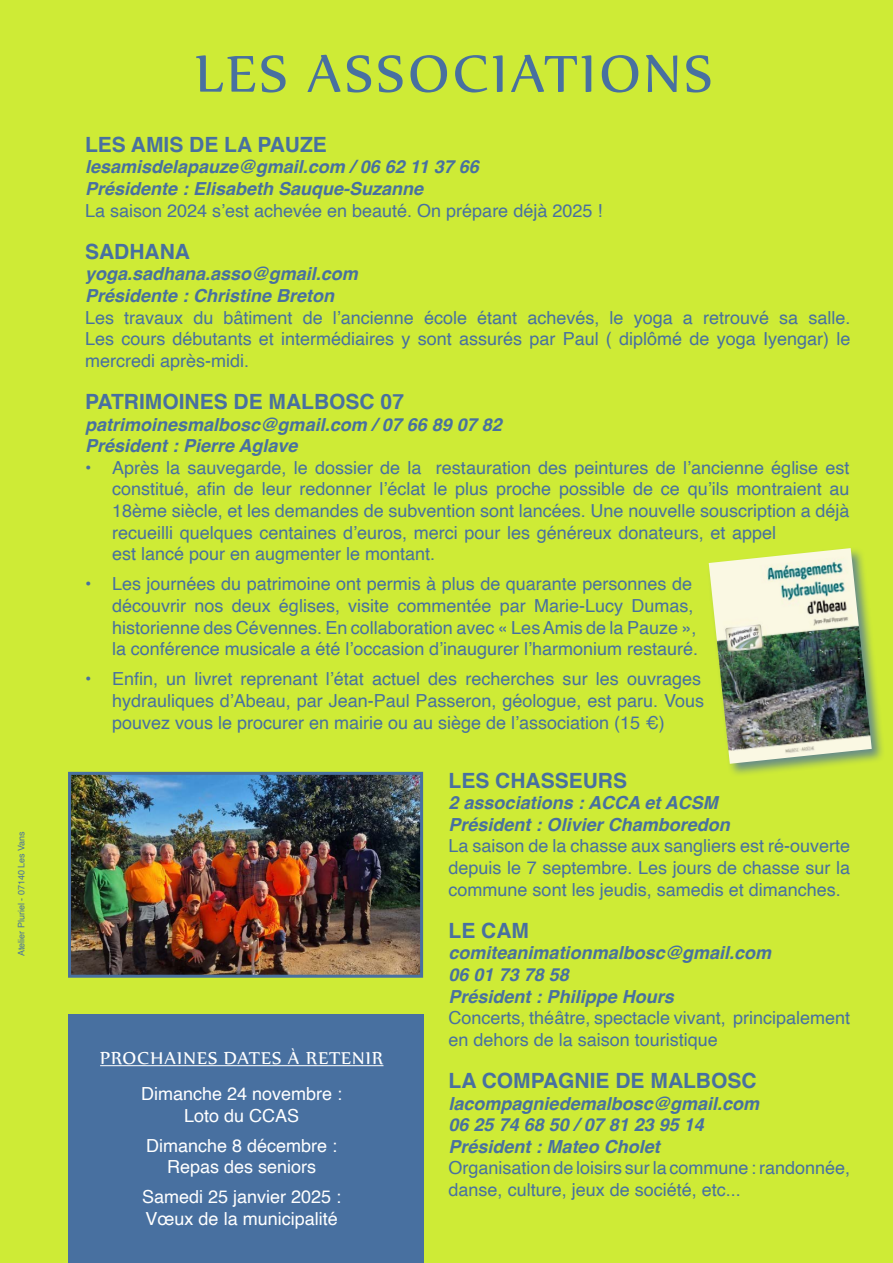
<style>
.page{position:relative;width:893px;height:1263px;background:#ceeb36}
.page>*{position:absolute;margin:0;border:0;box-sizing:border-box;transform-origin:0 0}
.t1{font:62.85px "Nyala";letter-spacing:.05em;color:#4870a0}
.t2{font:700 21px "Helvetica";color:#4870a0}
.t3{font:21px "Nyala";letter-spacing:.05em;color:#fff}
.t4{font:18px/21.6px "Helvetica";color:#4870a0}
.t5{font:italic 700 18px/21.6px "Helvetica";color:#4870a0}
.t6{font:18px/21.6px "Helvetica";color:#fff;text-align:center}
.t7{font:9px "Helvetica";color:#4870a0}
</style>
<div class="page">
<div style="left:68px;top:1014px;width:355px;height:249px;background:#4870a0"></div>
<img style="left:72px;top:776px;width:347px;height:198px">
<div style="left:68px;top:772px;width:355px;height:206px;border:3px solid #4870a0"></div>
<hr style="left:100px;top:1065px;width:283px;height:1px;background:#fff">
<div style="left:707px;top:547px;width:179px;height:230px;background:#4870a0;opacity:.75"></div>
<img style="left:709px;top:548px;width:163px;height:216px">
<p class="t7" style="left:14px;top:956px;width:127px;rotate:-90deg">Atelier Pluriel - 07140 Les Vans</p>
<h1 class="t1" style="left:195px;top:35px;width:519px">LES ASSOCIATIONS</h1>
<p class="t2" style="left:85px;top:127px;width:243px">LES AMIS DE LA PAUZE</p>
<p class="t5" style="left:85px;top:158px;width:395px">lesamisdelapauze@gmail.com / 06 62 11 37 66<br>Présidente : Elisabeth Sauque-Suzanne</p>
<p class="t4" style="left:85px;top:200px;width:519px">La saison 2024 s’est achevée en beauté. On prépare déjà 2025 !</p>
<p class="t2" style="left:85px;top:234px;width:106px">SADHANA</p>
<p class="t5" style="left:85px;top:265px;width:274px">yoga.sadhana.asso@gmail.com<br>Présidente : Christine Breton</p>
<p class="t4" style="left:85px;top:307px;width:767px;text-align:justify">Les travaux du bâtiment de l’ancienne école étant achevés, le yoga a retrouvé sa salle.<br>Les cours débutants et intermédiaires y sont assurés par Paul ( diplômé de yoga Iyengar) le mercredi après-midi.</p>
<p class="t2" style="left:85px;top:385px;width:320px">PATRIMOINES DE MALBOSC 07</p>
<p class="t5" style="left:85px;top:416px;width:418px">patrimoinesmalbosc@gmail.com / 07 66 89 07 82<br>Président : Pierre Aglave</p>
<p class="t4" style="left:112px;top:457px;width:739px;text-indent:-27px">• Après la sauvegarde, le dossier de la restauration des peintures de l’ancienne église est constitué, afin de leur redonner l’éclat le plus proche possible de ce qu’ils montraient au 18ème siècle, et les demandes de subvention sont lancées. Une nouvelle souscription a déjà recueilli quelques centaines d’euros, merci pour les généreux donateurs, et appel<br>est lancé pour en augmenter le montant.</p>
<p class="t4" style="left:112px;top:574px;width:587px;text-indent:-27px">• Les journées du patrimoine ont permis à plus de quarante personnes de découvrir nos deux églises, visite commentée par Marie-Lucy Dumas, historienne des Cévennes. En collaboration avec « Les Amis de la Pauze », la conférence musicale a été l’occasion d’inaugurer l’harmonium restauré.</p>
<p class="t4" style="left:112px;top:669px;width:593px;text-indent:-27px">• Enfin, un livret reprenant l’état actuel des recherches sur les ouvrages hydrauliques d’Abeau, par Jean-Paul Passeron, géologue, est paru. Vous pouvez vous le procurer en mairie ou au siège de l’association (15 €)</p>
<p class="t3" style="left:100px;top:1045px;width:284px">PROCHAINES DATES À RETENIR</p>
<p class="t6" style="left:141px;top:1083px;width:203px">Dimanche 24 novembre :<br>Loto du CCAS</p>
<p class="t6" style="left:146px;top:1135px;width:193px">Dimanche 8 décembre :<br>Repas des seniors</p>
<p class="t6" style="left:142px;top:1187px;width:201px;text-align:left">Samedi 25 janvier 2025 :<br>Vœux de la municipalité</p>
<p class="t2" style="left:449px;top:763px;width:180px">LES CHASSEURS</p>
<p class="t5" style="left:449px;top:794px;width:283px">2 associations : ACCA et ACSM<br>Président : Olivier Chamboredon</p>
<p class="t4" style="left:449px;top:836px;width:403px;text-align:justify">La saison de la chasse aux sangliers est ré-ouverte depuis le 7 septembre. Les jours de chasse sur la commune sont les jeudis, samedis et dimanches.</p>
<p class="t2" style="left:449px;top:913px;width:82px">LE CAM</p>
<p class="t5" style="left:449px;top:944px;width:324px">comiteanimationmalbosc@gmail.com<br>06 01 73 78 58<br>Président : Philippe Hours</p>
<p class="t4" style="left:449px;top:1008px;width:403px">Concerts, théâtre, spectacle vivant, principalement en dehors de la saison touristique</p>
<p class="t2" style="left:449px;top:1064px;width:310px">LA COMPAGNIE DE MALBOSC</p>
<p class="t5" style="left:449px;top:1094px;width:312px">lacompagniedemalbosc@gmail.com<br>06 25 74 68 50 / 07 81 23 95 14<br>Président : Mateo Cholet</p>
<p class="t4" style="left:449px;top:1158px;width:403px">Organisation de loisirs sur la commune : randonnée, danse, culture, jeux de société, etc...</p>
</div>
